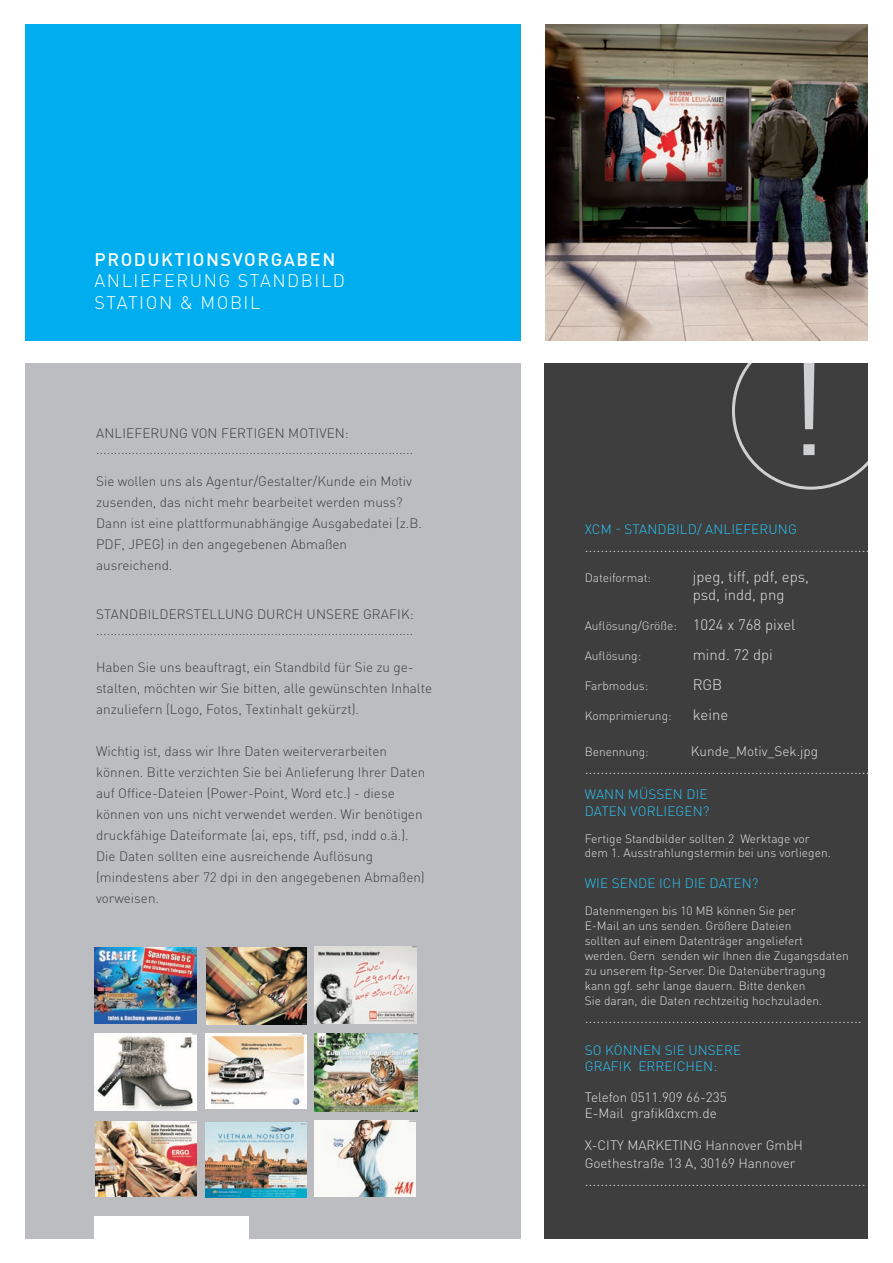
<style>
.page{position:relative;width:893px;height:1263px;background:#fff}
.page>*{position:absolute;margin:0;border:0;box-sizing:border-box;transform-origin:0 0}
.t1{font:129.3px "DIN Pro";color:#cfd0d2}
.t2{font:300 18px/21.6px "DIN Pro";letter-spacing:.085em;color:#fff}
.t3{font:500 18px "DIN Pro";letter-spacing:.085em;color:#fff}
.t4{font:300 15px/18px "DIN Pro";color:#e1e2e4}
.t5{font:300 13.5px/21px "DIN Pro";color:#3e3e3f}
.t6{font:300 13.5px/16.2px "DIN Pro";color:#e1e2e4}
.t7{font:300 13.5px/16.2px "DIN Pro";letter-spacing:.01em;color:#2bc4f3}
.t8{font:300 12px/15px "DIN Pro";color:#e1e2e4}
.s1{font-size:15px}
</style>
<div class="page">
<div style="left:26px;top:363px;width:841px;height:876px;background:#bcbdc0"></div>
<div style="left:26px;top:24px;width:841px;height:317px;background:#00aeef"></div>
<div style="left:521px;top:16px;width:324px;height:1235px;background:#fff"></div>
<div style="left:544px;top:363px;width:323px;height:876px;background:#3e3e3f"></div>
<svg style="left:732px;top:363px;width:135px;height:127px"></svg>
<div style="left:94px;top:1216px;width:155px;height:35px;background:#fff"></div>
<img style="left:206px;top:947px;width:100px;height:77px">
<img style="left:95px;top:947px;width:102px;height:77px">
<img style="left:314px;top:946px;width:103px;height:77px">
<img style="left:96px;top:1122px;width:100px;height:75px">
<img style="left:314px;top:1120px;width:102px;height:76px">
<img style="left:206px;top:1033px;width:100px;height:76px">
<img style="left:95px;top:1033px;width:102px;height:77px">
<img style="left:314px;top:1033px;width:104px;height:78px">
<img style="left:206px;top:1123px;width:100px;height:75px">
<img style="left:545px;top:24px;width:322px;height:317px">
<h2 class="t3" style="left:95px;top:247px;width:242px">PRODUKTIONSVORGABEN</h2>
<h2 class="t2" style="left:95px;top:269px;width:252px">ANLIEFERUNG STANDBILD<br>STATION &amp; MOBIL</h2>
<p class="t5" style="left:96px;top:424px;width:319px;line-height:16.2px">ANLIEFERUNG VON FERTIGEN MOTIVEN: .........................................................................................</p>
<p class="t5" style="left:96px;top:470px;width:327px">Sie wollen uns als Agentur/Gestalter/Kunde ein Motiv zusenden, das nicht mehr bearbeitet werden muss?<br>Dann ist eine plattformunabhängige Ausgabedatei (z.B.<br>PDF, JPEG) in den angegebenen Abmaßen ausreichend.</p>
<p class="t5" style="left:96px;top:605px;width:319px;line-height:16.2px">STANDBILDERSTELLUNG DURCH UNSERE GRAFIK: .........................................................................................</p>
<p class="t5" style="left:96px;top:656px;width:338px">Haben Sie uns beauftragt, ein Standbild für Sie zu ge&shy;stalten, möchten wir Sie bitten, alle gewünschten Inhalte anzuliefern (Logo, Fotos, Textinhalt gekürzt).</p>
<p class="t5" style="left:96px;top:740px;width:331px">Wichtig ist, dass wir Ihre Daten weiterverarbeiten können. Bitte verzichten Sie bei Anlieferung Ihrer Daten auf Office-Dateien (Power-Point, Word etc.) - diese können von uns nicht verwendet werden. Wir benötigen druckfähige Dateiformate (ai, eps, tiff, psd, indd o.ä.).<br>Die Daten sollten eine ausreichende Auflösung (mindestens aber 72 dpi in den angegebenen Abmaßen) vorweisen.</p>
<h1 class="t1" style="left:787px;top:320px;width:42px">!</h1>
<p class="t7" style="left:585px;top:521px;width:214px">XCM - STANDBILD/ ANLIEFERUNG</p>
<p class="t4" style="left:585px;top:537px;width:291px">.........................................................................</p>
<p class="t8" style="left:585px;top:570px;width:68px">Dateiformat:</p>
<p class="t4" style="left:693px;top:567px;width:118px">jpeg, tiff, pdf, eps, psd, indd, png</p>
<p class="t8" style="left:585px;top:618px;width:212px">Auflösung/Größe: <span class="s1">1024 x 768 pixel</span></p>
<p class="t8" style="left:585px;top:648px;width:58px">Auflösung:</p>
<p class="t4" style="left:693px;top:645px;width:82px">mind. 72 dpi</p>
<p class="t8" style="left:585px;top:678px;width:65px">Farbmodus:</p>
<p class="t4" style="left:693px;top:675px;width:31px">RGB</p>
<p class="t8" style="left:585px;top:708px;width:88px">Komprimierung:</p>
<p class="t4" style="left:693px;top:705px;width:37px">keine</p>
<p class="t8" style="left:585px;top:744px;width:66px">Benennung:</p>
<p class="t6" style="left:691px;top:743px;width:129px">Kunde_Motiv_Sek.jpg</p>
<p class="t4" style="left:585px;top:759px;width:291px">.........................................................................</p>
<p class="t7" style="left:585px;top:786px;width:126px">WANN MÜSSEN DIE<br>DATEN VORLIEGEN?</p>
<p class="t8" style="left:585px;top:830px;width:248px;line-height:14.4px">Fertige Standbilder sollten 2 Werktage vor dem 1. Ausstrahlungstermin bei uns vorliegen.</p>
<p class="t7" style="left:585px;top:874px;width:175px">WIE SENDE ICH DIE DATEN?</p>
<p class="t8" style="left:585px;top:902px;width:266px">Datenmengen bis 10 MB können Sie per<br>E-Mail an uns senden. Größere Dateien<br>sollten auf einem Datenträger angeliefert<br>werden. Gern senden wir Ihnen die Zugangsdaten zu unserem ftp-Server. Die Datenübertragung kann ggf. sehr lange dauern. Bitte denken<br>Sie daran, die Daten rechtzeitig hochzuladen.</p>
<p class="t4" style="left:585px;top:1007px;width:279px">......................................................................</p>
<p class="t7" style="left:585px;top:1041px;width:158px">SO KÖNNEN SIE UNSERE<br>GRAFIK ERREICHEN:</p>
<p class="t6" style="left:585px;top:1088px;width:144px">Telefon 0511.909 66-235<br>E-Mail grafik@xcm.de</p>
<p class="t6" style="left:585px;top:1136px;width:220px;line-height:18px">X-CITY MARKETING Hannover GmbH<br>Goethestraße 13 A, 30169 Hannover</p>
<p class="t4" style="left:585px;top:1171px;width:283px">.......................................................................</p>
</div>
